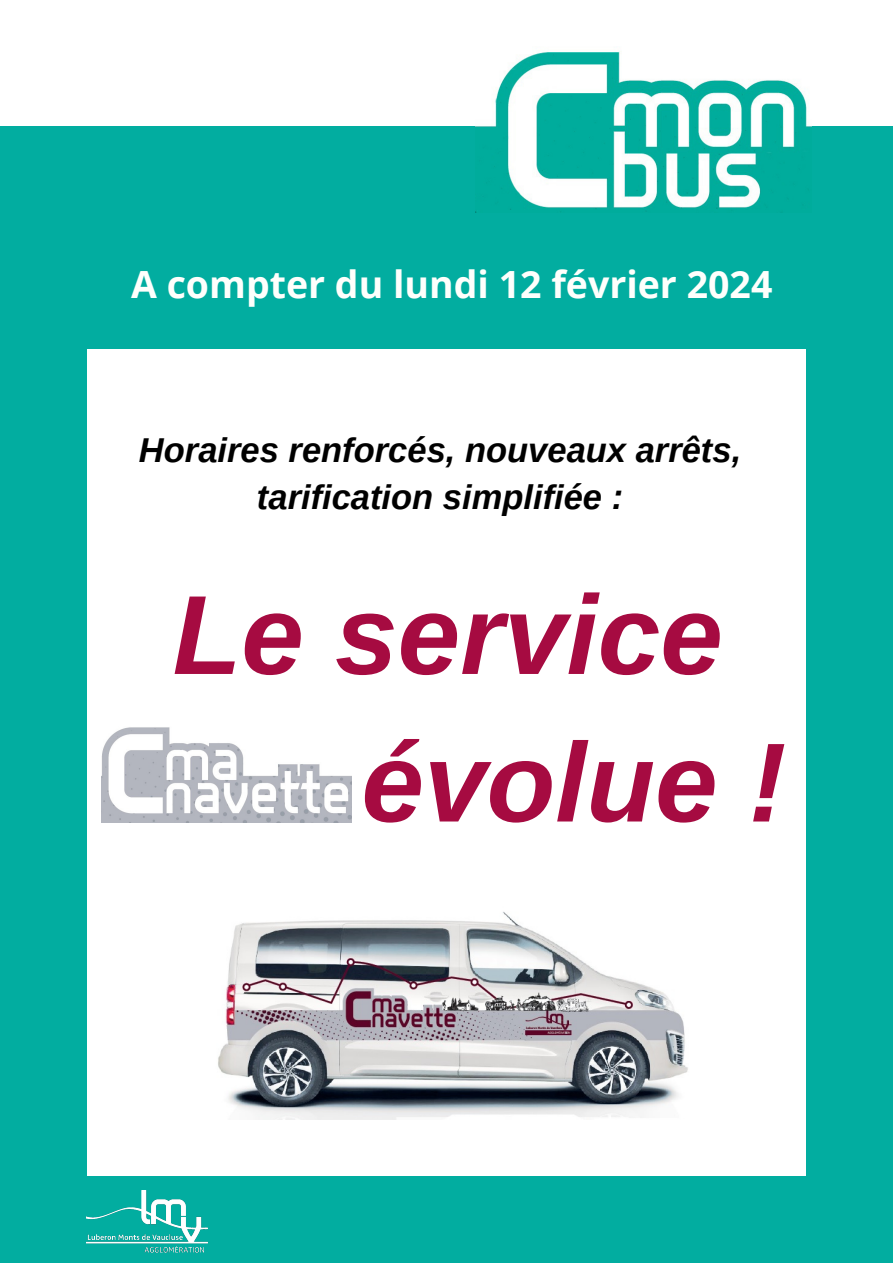
<style>
.page{position:relative;width:893px;height:1263px;background:#fff}
.page>*{position:absolute;margin:0;border:0;box-sizing:border-box;transform-origin:0 0}
.t1{font:italic 700 112.5px "Arimo";color:#a60b41}
.t2{font:700 37.5px "Open Sans";color:#fefffc}
.t3{font:italic 700 34.5px/47.8px "Arimo";color:#000;text-align:center}
</style>
<div class="page">
<div style="left:0;top:126px;width:893px;height:78px;background:#02ada0"></div>
<div style="left:0;top:143px;width:87px;height:1120px;background:#02ada0"></div>
<div style="left:806px;top:187px;width:87px;height:1076px;background:#02ada0"></div>
<div style="left:0;top:1176px;width:893px;height:87px;background:#02ada0"></div>
<div style="left:74px;top:174px;width:803px;height:175px;background:#02ada0"></div>
<img style="left:218px;top:911px;width:470px;height:208px">
<img style="left:87px;top:1190px;width:121px;height:63px">
<img style="left:475px;top:52px;width:336px;height:160px">
<img style="left:102px;top:727px;width:250px;height:95px">
<p class="t2" style="left:131px;top:258px;width:643px">A compter du lundi 12 février 2024</p>
<h1 class="t3" style="left:139px;top:426px;width:604px">Horaires renforcés, nouveaux arrêts, tarification simplifiée :</h1>
<p class="t1" style="left:173px;top:572px;width:552px">Le service</p>
<p class="t1" style="left:361px;top:720px;width:426px">évolue !</p>
</div>
